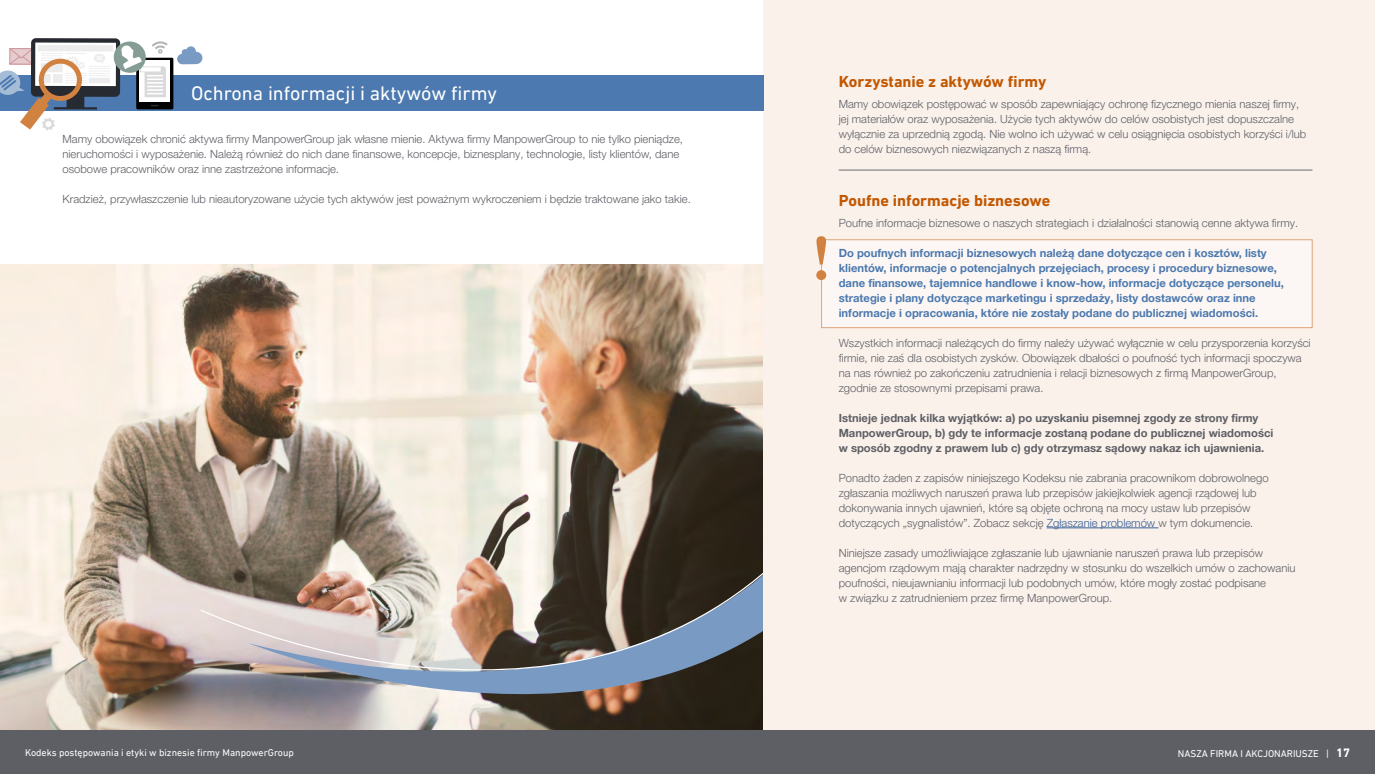
<style>
.page{position:relative;width:1375px;height:774px;background:#fff}
.page>*{position:absolute;margin:0;border:0;box-sizing:border-box;transform-origin:0 0}
.t1{font:20px "DIN Next LT Pro";color:#fff}
.t2{font:700 16.25px "DIN Next LT Pro";color:#c25700}
.t3{font:300 11.25px/15px "Helvetica Neue LT Pro";color:#5e5f65}
.t4{font:700 11.25px/15px "Helvetica Neue LT Pro";color:#4c79af}
.t5{font:700 11.25px/15px "Helvetica Neue LT Pro";color:#5e5f65}
.t6{font:10px "DIN Next LT Pro";color:#fff}
.s1{color:#386097}
.s2{font-weight:700;font-size:12.5px}
</style>
<div class="page">
<img style="left:0;top:264px;width:764px;height:466px">
<img style="left:199px;top:545px;width:565px;height:185px">
<div style="left:764px;top:0;width:611px;height:730px;background:#faf1eb"></div>
<div style="left:821px;top:239px;width:492px;height:89px;background:#fcf7f4"></div>
<div style="left:0;top:75px;width:764px;height:35px;background:#4c79af"></div>
<svg style="left:177px;top:46px;width:25px;height:18px"></svg>
<div style="left:136px;top:58px;width:37px;height:51px;background:#000"></div>
<div style="left:139px;top:61px;width:31px;height:41px;background:#fff"></div>
<svg style="left:0;top:39px;width:168px;height:92px"></svg>
<hr style="left:1047px;top:527px;width:111px;height:1px;background:#386097">
<svg style="left:816px;top:236px;width:10px;height:44px"></svg>
<hr style="left:839px;top:170px;width:473px;height:1px;background:#67696f">
<div style="left:0;top:730px;width:1375px;height:44px;background:#5e5f65"></div>
<h1 class="t1" style="left:191px;top:82px;width:307px">Ochrona informacji i aktywów firmy</h1>
<p class="t3" style="left:62px;top:131px;width:622px">Mamy obowiązek chronić aktywa firmy ManpowerGroup jak własne mienie. Aktywa firmy ManpowerGroup to nie tylko pieniądze, nieruchomości i wyposażenie. Należą również do nich dane finansowe, koncepcje, biznesplany, technologie, listy klientów, dane osobowe pracowników oraz inne zastrzeżone informacje.</p>
<p class="t3" style="left:62px;top:191px;width:630px">Kradzież, przywłaszczenie lub nieautoryzowane użycie tych aktywów jest poważnym wykroczeniem i będzie traktowane jako takie.</p>
<h2 class="t2" style="left:839px;top:72px;width:209px">Korzystanie z aktywów firmy</h2>
<p class="t3" style="left:839px;top:96px;width:469px">Mamy obowiązek postępować w sposób zapewniający ochronę fizycznego mienia naszej firmy, jej materiałów oraz wyposażenia. Użycie tych aktywów do celów osobistych jest dopuszczalne wyłącznie za uprzednią zgodą. Nie wolno ich używać w celu osiągnięcia osobistych korzyści i/lub do celów biznesowych niezwiązanych z naszą firmą.</p>
<h2 class="t2" style="left:839px;top:191px;width:213px">Poufne informacje biznesowe</h2>
<p class="t3" style="left:839px;top:215px;width:461px">Poufne informacje biznesowe o naszych strategiach i działalności stanowią cenne aktywa firmy.</p>
<p class="t4" style="left:839px;top:245px;width:447px">Do poufnych informacji biznesowych należą dane dotyczące cen i kosztów, listy klientów, informacje o potencjalnych przejęciach, procesy i procedury biznesowe, dane finansowe, tajemnice handlowe i know-how, informacje dotyczące personelu, strategie i plany dotyczące marketingu i sprzedaży, listy dostawców oraz inne informacje i opracowania, które nie zostały podane do publicznej wiadomości.</p>
<p class="t3" style="left:839px;top:335px;width:473px">Wszystkich informacji należących do firmy należy używać wyłącznie w celu przysporzenia korzyści firmie, nie zaś dla osobistych zysków. Obowiązek dbałości o poufność tych informacji spoczywa na nas również po zakończeniu zatrudnienia i relacji biznesowych z firmą ManpowerGroup, zgodnie ze stosownymi przepisami prawa.</p>
<p class="t5" style="left:839px;top:410px;width:436px">Istnieje jednak kilka wyjątków: a) po uzyskaniu pisemnej zgody ze strony firmy<br>ManpowerGroup, b) gdy te informacje zostaną podane do publicznej wiadomości w sposób zgodny z prawem lub c) gdy otrzymasz sądowy nakaz ich ujawnienia.</p>
<p class="t3" style="left:839px;top:470px;width:431px">Ponadto żaden z zapisów niniejszego Kodeksu nie zabrania pracownikom dobrowolnego zgłaszania możliwych naruszeń prawa lub przepisów jakiejkolwiek agencji rządowej lub dokonywania innych ujawnień, które są objęte ochroną na mocy ustaw lub przepisów dotyczących „sygnalistów”. Zobacz sekcję <span class="s1">Zgłaszanie problemów</span> w tym dokumencie.</p>
<p class="t3" style="left:839px;top:545px;width:458px">Niniejsze zasady umożliwiające zgłaszanie lub ujawnianie naruszeń prawa lub przepisów agencjom rządowym mają charakter nadrzędny w stosunku do wszelkich umów o zachowaniu poufności, nieujawnianiu informacji lub podobnych umów, które mogły zostać podpisane<br>w związku z zatrudnieniem przez firmę ManpowerGroup.</p>
<p class="t6" style="left:25px;top:746px;width:270px">Kodeks postępowania i etyki w biznesie firmy ManpowerGroup</p>
<p class="t6" style="left:1178px;top:747px;width:174px">NASZA FIRMA I AKCJONARIUSZE | <span class="s2">17</span></p>
</div>
